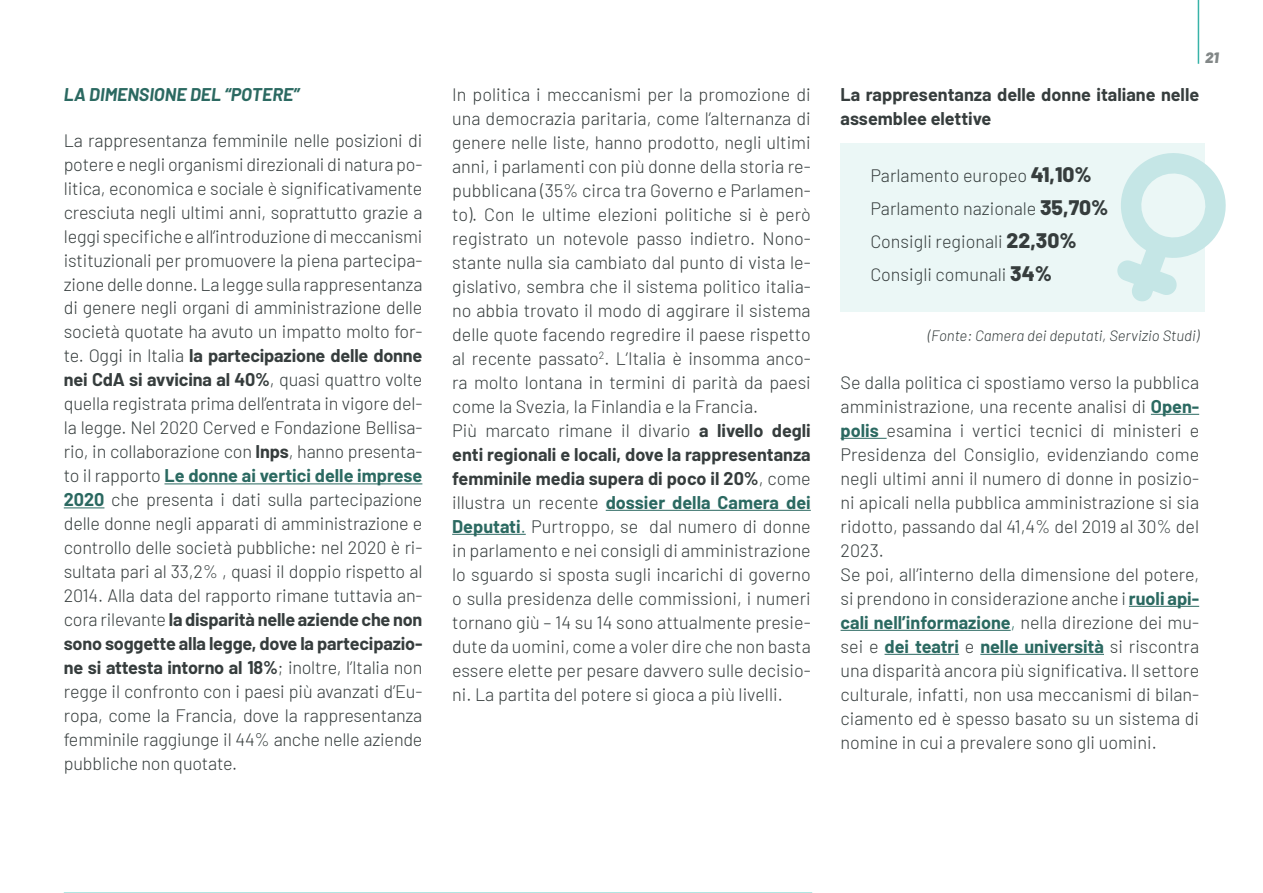
<style>
.page{position:relative;width:1263px;height:893px;background:#fff}
.page>*{position:absolute;margin:0;border:0;box-sizing:border-box;transform-origin:0 0}
.t1{font:300 18px/24px "Barlow";color:#363d3d}
.t2{font:700 18px/24px "Barlow";color:#363d3d}
.t3{font:italic 700 18px "Barlow";color:#2b6961}
.t4{font:italic 300 15px "Barlow";color:#363d3d}
.t5{font:italic 900 15px "Barlow";color:#828787}
.s1{font-weight:700}
.s2{font-weight:700;color:#2b6961}
.s3{color:#2b6961}
.s4{font-weight:800;font-size:21px}
</style>
<div class="page">
<hr style="left:1198px;top:0;width:1px;height:64px;background:#38b3a8">
<div style="left:840px;top:143px;width:365px;height:168px;background:#ebf7f6"></div>
<hr style="left:164px;top:483px;width:258px;height:1px;background:#2b6961">
<hr style="left:64px;top:507px;width:40px;height:1px;background:#2b6961">
<hr style="left:64px;top:892px;width:748px;height:1px;background:#25bcad">
<hr style="left:606px;top:510px;width:205px;height:1px;background:#2b6961">
<hr style="left:452px;top:534px;width:74px;height:1px;background:#2b6961">
<hr style="left:1151px;top:414px;width:48px;height:1px;background:#2b6961">
<hr style="left:840px;top:438px;width:47px;height:1px;background:#2b6961">
<hr style="left:1129px;top:606px;width:70px;height:1px;background:#2b6961">
<hr style="left:840px;top:630px;width:171px;height:1px;background:#2b6961">
<hr style="left:884px;top:654px;width:75px;height:1px;background:#2b6961">
<hr style="left:980px;top:654px;width:124px;height:1px;background:#2b6961">
<svg style="left:1117px;top:153px;width:109px;height:149px"></svg>
<p class="t3" style="left:64px;top:81px;width:237px">LA DIMENSIONE DEL “POTERE”</p>
<p class="t1" style="left:64px;top:127px;width:360px;text-align:justify">La rappresentanza femminile nelle posizioni di potere e negli organismi direzionali di natura po&shy;litica, economica e sociale è significativamente cresciuta negli ultimi anni, soprattutto grazie a leggi specifiche e all’introduzione di meccanismi istituzionali per promuovere la piena partecipa&shy;zione delle donne. La legge sulla rappresentanza di genere negli organi di amministrazione delle società quotate ha avuto un impatto molto for&shy;te. Oggi in Italia <span class="s1">la partecipazione delle donne nei CdA si avvicina al 40%</span>, quasi quattro volte quella registrata prima dell’entrata in vigore del&shy;la legge. Nel 2020 Cerved e Fondazione Bellisa&shy;rio, in collaborazione con <span class="s1">Inps</span>, hanno presenta&shy;to il rapporto <span class="s2">Le donne ai vertici delle imprese 2020</span> che presenta i dati sulla partecipazione delle donne negli apparati di amministrazione e controllo delle società pubbliche: nel 2020 è ri&shy;sultata pari al 33,2% , quasi il doppio rispetto al 2014. Alla data del rapporto rimane tuttavia an&shy;cora rilevante <span class="s1">la disparità nelle aziende che non sono soggette alla legge, dove la partecipazio&shy;ne si attesta intorno al 18%</span>; inoltre, l’Italia non regge il confronto con i paesi più avanzati d’Eu&shy;ropa, come la Francia, dove la rappresentanza femminile raggiunge il 44% anche nelle aziende pubbliche non quotate.</p>
<p class="t5" style="left:1205px;top:47px;width:15px">21</p>
<p class="t1" style="left:452px;top:81px;width:360px">In politica i meccanismi per la promozione di una democrazia paritaria, come l’alternanza di genere nelle liste, hanno prodotto, negli ultimi anni, i parlamenti con più donne della storia re&shy;pubblicana (35% circa tra Governo e Parlamen&shy;to). Con le ultime elezioni politiche si è però registrato un notevole passo indietro. Nono&shy;stante nulla sia cambiato dal punto di vista le&shy;gislativo, sembra che il sistema politico italia&shy;no abbia trovato il modo di aggirare il sistema delle quote facendo regredire il paese rispetto al recente passato<sup>2</sup>. L’Italia è insomma anco&shy;ra molto lontana in termini di parità da paesi come la Svezia, la Finlandia e la Francia.<br>Più marcato rimane il divario <span class="s1">a livello degli enti regionali e locali, dove la rappresentanza femminile media supera di poco il 20%</span>, come illustra un recente <span class="s2">dossier della Camera dei Deputati</span><span class="s3">.</span> Purtroppo, se dal numero di donne in parlamento e nei consigli di amministrazione lo sguardo si sposta sugli incarichi di governo o sulla presidenza delle commissioni, i numeri tornano giù – 14 su 14 sono attualmente presie&shy;dute da uomini, come a voler dire che non basta essere elette per pesare davvero sulle decisio&shy;ni. La partita del potere si gioca a più livelli.</p>
<p class="t2" style="left:840px;top:81px;width:360px">La rappresentanza delle donne italiane nelle assemblee elettive</p>
<p class="t1" style="left:870px;top:158px;width:240px;line-height:33px">Parlamento europeo <span class="s4">41,10%<br></span>Parlamento nazionale <span class="s4">35,70%<br></span>Consigli regionali <span class="s4">22,30%<br></span>Consigli comunali <span class="s4">34%</span></p>
<p class="t4" style="left:928px;top:325px;width:273px">(Fonte: Camera dei deputati, Servizio Studi)</p>
<p class="t1" style="left:840px;top:369px;width:360px">Se dalla politica ci spostiamo verso la pubblica amministrazione, una recente analisi di <span class="s2">Open&shy;polis</span> esamina i vertici tecnici di ministeri e Presidenza del Consiglio, evidenziando come negli ultimi anni il numero di donne in posizio&shy;ni apicali nella pubblica amministrazione si sia ridotto, passando dal 41,4% del 2019 al 30% del 2023.<br>Se poi, all’interno della dimensione del potere, si prendono in considerazione anche i <span class="s2">ruoli api&shy;cali nell’informazione</span><span class="s3">,</span> nella direzione dei mu&shy;sei e <span class="s2">dei teatri</span> e <span class="s2">nelle università</span> si riscontra una disparità ancora più significativa. Il settore culturale, infatti, non usa meccanismi di bilan&shy;ciamento ed è spesso basato su un sistema di nomine in cui a prevalere sono gli uomini.</p>
</div>
